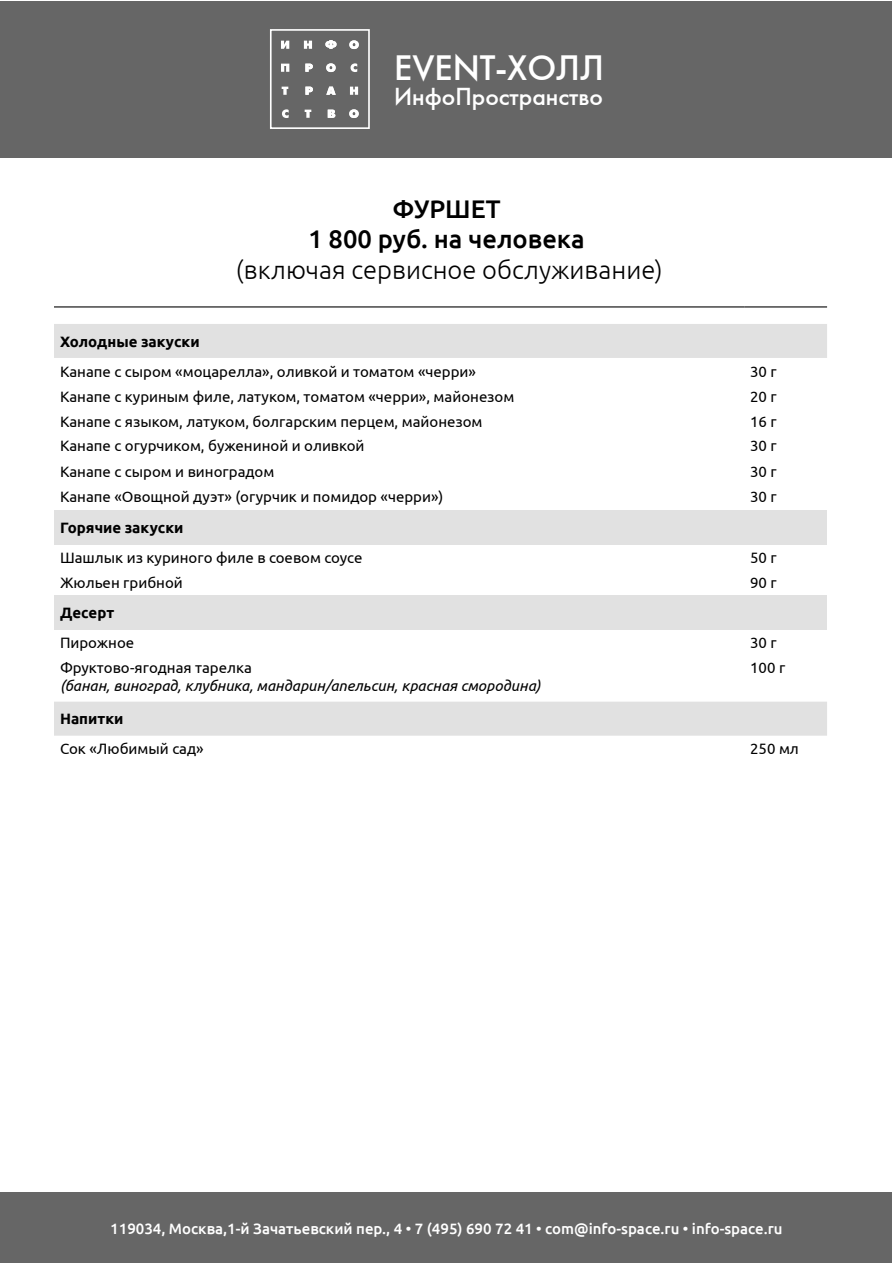
<style>
.page{position:relative;width:893px;height:1263px;background:#fff}
.page>*{position:absolute;margin:0;border:0;box-sizing:border-box;transform-origin:0 0}
.t1{font:35.1px "Futura Futuris C";color:#fff}
.t2{font:300 25.5px "Ubuntu";color:#000}
.t3{font:500 25.5px/30.6px "Ubuntu";color:#000;text-align:center}
.t4{font:24.45px "Futura Futuris C";color:#fff}
.t5{font:15px "Ubuntu";color:#000}
.t6{font:500 15px "Ubuntu";color:#fff}
.t7{font:italic 15px "Ubuntu";color:#000}
.t8{font:700 15px "Ubuntu";color:#000}
</style>
<div class="page">
<div style="left:1px;top:1px;width:891px;height:156px;background:#666"></div>
<div style="left:1px;top:1192px;width:891px;height:71px;background:#666"></div>
<div style="left:54px;top:324px;width:773px;height:34px;background:#e1e1e1"></div>
<div style="left:54px;top:510px;width:690px;height:34px;background:#e1e1e1"></div>
<div style="left:744px;top:510px;width:83px;height:34px;background:#e1e1e1"></div>
<div style="left:54px;top:595px;width:690px;height:34px;background:#e1e1e1"></div>
<div style="left:744px;top:595px;width:83px;height:34px;background:#e1e1e1"></div>
<div style="left:54px;top:702px;width:773px;height:34px;background:#e1e1e1"></div>
<hr style="left:54px;top:306px;width:690px;height:2px;background:#464646">
<hr style="left:744px;top:306px;width:83px;height:2px;background:#464646">
<div style="left:270px;top:29px;width:100px;height:100px;border:2px solid #fff"></div>
<svg style="left:281px;top:41px;width:8px;height:8px"></svg>
<svg style="left:304px;top:41px;width:8px;height:8px"></svg>
<svg style="left:325px;top:40px;width:11px;height:9px"></svg>
<svg style="left:349px;top:40px;width:10px;height:9px"></svg>
<svg style="left:281px;top:64px;width:8px;height:8px"></svg>
<svg style="left:305px;top:64px;width:8px;height:8px"></svg>
<svg style="left:326px;top:63px;width:10px;height:9px"></svg>
<svg style="left:351px;top:63px;width:6px;height:9px"></svg>
<svg style="left:282px;top:87px;width:6px;height:8px"></svg>
<svg style="left:305px;top:87px;width:8px;height:8px"></svg>
<svg style="left:326px;top:87px;width:10px;height:8px"></svg>
<svg style="left:350px;top:87px;width:8px;height:8px"></svg>
<svg style="left:282px;top:109px;width:7px;height:9px"></svg>
<svg style="left:305px;top:110px;width:6px;height:8px"></svg>
<svg style="left:328px;top:110px;width:7px;height:8px"></svg>
<svg style="left:349px;top:109px;width:10px;height:9px"></svg>
<h1 class="t1" style="left:394px;top:47px;width:211px">EVENT-ХОЛЛ</h1>
<h3 class="t4" style="left:394px;top:81px;width:210px">ИнфоПространство</h3>
<h2 class="t3" style="left:308px;top:192px;width:278px">ФУРШЕТ<br>1 800 руб. на человека</h2>
<h2 class="t2" style="left:236px;top:255px;width:428px">(включая сервисное обслуживание)</h2>
<p class="t8" style="left:60px;top:332px;width:141px">Холодные закуски</p>
<p class="t5" style="left:60px;top:363px;width:417px">Канапе с сыром «моцарелла», оливкой и томатом «черри»</p>
<p class="t5" style="left:750px;top:363px;width:28px">30 г</p>
<p class="t5" style="left:60px;top:388px;width:456px">Канапе с куриным филе, латуком, томатом «черри», майонезом</p>
<p class="t5" style="left:750px;top:388px;width:28px">20 г</p>
<p class="t5" style="left:60px;top:412px;width:424px">Канапе с языком, латуком, болгарским перцем, майонезом</p>
<p class="t5" style="left:750px;top:412px;width:28px">16 г</p>
<p class="t5" style="left:60px;top:437px;width:306px">Канапе с огурчиком, бужениной и оливкой</p>
<p class="t5" style="left:750px;top:437px;width:28px">30 г</p>
<p class="t5" style="left:60px;top:462px;width:216px">Канапе с сыром и виноградом</p>
<p class="t5" style="left:750px;top:462px;width:28px">30 г</p>
<p class="t5" style="left:60px;top:488px;width:385px">Канапе «Овощной дуэт» (огурчик и помидор «черри»)</p>
<p class="t5" style="left:750px;top:488px;width:28px">30 г</p>
<p class="t8" style="left:60px;top:519px;width:125px">Горячие закуски</p>
<p class="t5" style="left:60px;top:548px;width:304px">Шашлык из куриного филе в соевом соусе</p>
<p class="t5" style="left:750px;top:548px;width:28px">50 г</p>
<p class="t5" style="left:60px;top:574px;width:124px">Жюльен грибной</p>
<p class="t5" style="left:750px;top:574px;width:28px">90 г</p>
<p class="t8" style="left:60px;top:604px;width:56px">Десерт</p>
<p class="t5" style="left:60px;top:633px;width:76px">Пирожное</p>
<p class="t5" style="left:750px;top:633px;width:28px">30 г</p>
<p class="t5" style="left:60px;top:658px;width:194px">Фруктово-ягодная тарелка</p>
<p class="t7" style="left:60px;top:676px;width:482px">(банан, виноград, клубника, мандарин/апельсин, красная смородина)</p>
<p class="t5" style="left:750px;top:658px;width:37px">100 г</p>
<p class="t8" style="left:60px;top:710px;width:65px">Напитки</p>
<p class="t5" style="left:60px;top:740px;width:145px">Сок «Любимый сад»</p>
<p class="t5" style="left:750px;top:740px;width:50px">250 мл</p>
<p class="t6" style="left:110px;top:1219px;width:674px">119034, Москва,1-й Зачатьевский пер., 4 • 7 (495) 690 72 41 • com@info-space.ru • info-space.ru</p>
</div>
